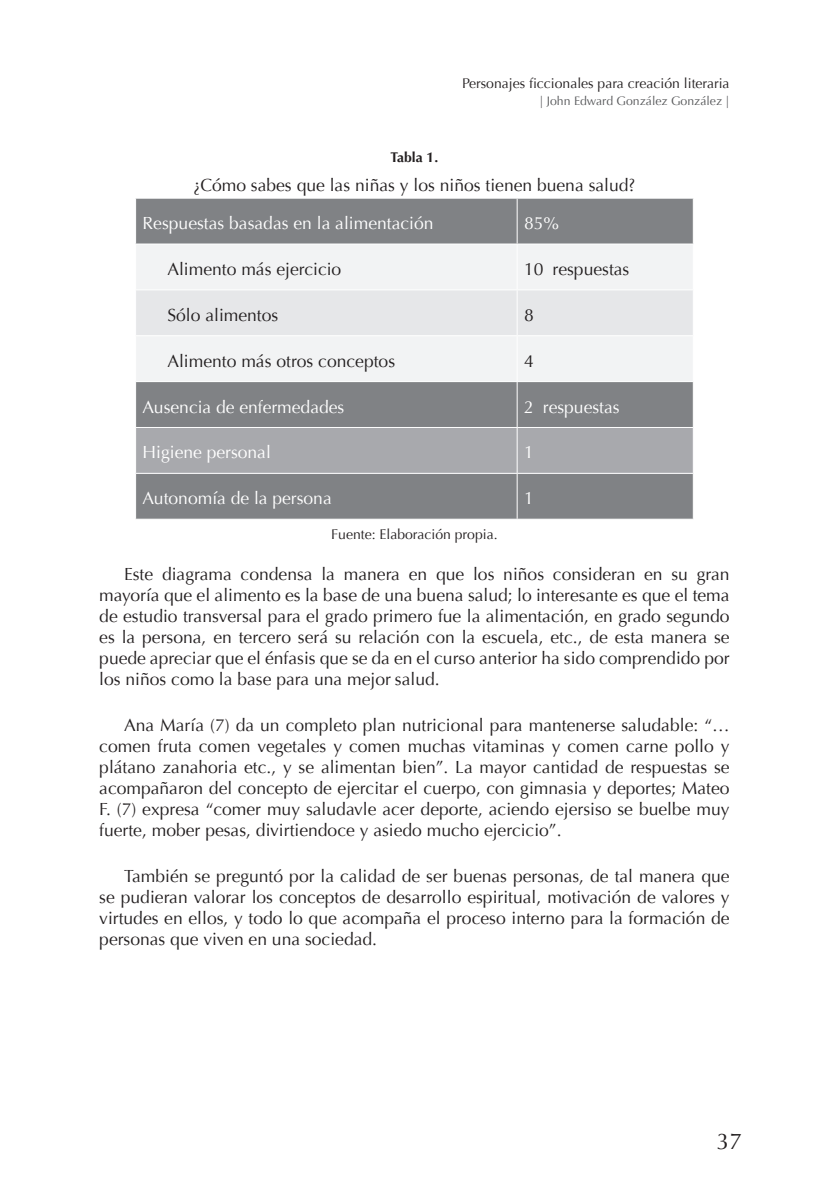
<style>
.page{position:relative;width:819px;height:1191px;background:#fff}
.page>*{position:absolute;margin:0;border:0;box-sizing:border-box;transform-origin:0 0}
.t1{font:22.75px "Optima";color:#231f20}
.PARRAFO_2{font:17.5px/21px "Optima";color:#231f20;text-align:justify}
.Table_Paragraph{font:17.5px "Optima";color:#231f20}
.Body_Text{font:17.5px "Optima";color:#fff}
.Table_Paragraph-2{font:17.5px "Optima";color:#fff}
.TABLAS{font:14px "Optima";color:#231f20}
.TABLAS-2{font:700 14px "Optima";color:#231f20}
.t2{font:12.25px "Optima";color:#57585a}
</style>
<div class="page">
<div style="left:136px;top:199px;width:556px;height:320px;background:#808285"></div>
<div style="left:136px;top:244px;width:556px;height:137px;background:#f2f3f4"></div>
<div style="left:136px;top:290px;width:556px;height:45px;background:#e6e7e9"></div>
<div style="left:136px;top:428px;width:556px;height:45px;background:#a8a9ad"></div>
<hr style="left:516px;top:199px;width:1px;height:44px;background:#fff">
<hr style="left:135px;top:243px;width:382px;height:1px;background:#fff">
<hr style="left:517px;top:243px;width:176px;height:1px;background:#fff">
<hr style="left:516px;top:244px;width:1px;height:45px;background:#fff">
<hr style="left:135px;top:289px;width:382px;height:1px;background:#fff">
<hr style="left:517px;top:289px;width:176px;height:1px;background:#fff">
<hr style="left:516px;top:290px;width:1px;height:45px;background:#fff">
<hr style="left:135px;top:335px;width:382px;height:1px;background:#fff">
<hr style="left:517px;top:335px;width:176px;height:1px;background:#fff">
<hr style="left:516px;top:336px;width:1px;height:45px;background:#fff">
<hr style="left:135px;top:381px;width:382px;height:1px;background:#fff">
<hr style="left:517px;top:381px;width:176px;height:1px;background:#fff">
<hr style="left:516px;top:382px;width:1px;height:45px;background:#fff">
<hr style="left:135px;top:427px;width:382px;height:1px;background:#fff">
<hr style="left:517px;top:427px;width:176px;height:1px;background:#fff">
<hr style="left:516px;top:428px;width:1px;height:45px;background:#fff">
<hr style="left:135px;top:473px;width:382px;height:1px;background:#fff">
<hr style="left:517px;top:473px;width:176px;height:1px;background:#fff">
<hr style="left:516px;top:474px;width:1px;height:45px;background:#fff">
<p class="TABLAS" style="left:462px;top:75px;width:269px">Personajes ficcionales para creación literaria</p>
<p class="t2" style="left:539px;top:94px;width:192px">| John Edward González González |</p>
<p class="TABLAS-2" style="left:390px;top:149px;width:49px">Tabla 1.</p>
<p class="PARRAFO_2" style="left:193px;top:174px;width:443px">¿Cómo sabes que las niñas y los niños tienen buena salud?</p>
<p class="Table_Paragraph-2" style="left:143px;top:213px;width:292px">Respuestas basadas en la alimentación</p>
<p class="Table_Paragraph-2" style="left:524px;top:213px;width:37px">85%</p>
<p class="Table_Paragraph" style="left:167px;top:259px;width:175px">Alimento más ejercicio</p>
<p class="Table_Paragraph" style="left:524px;top:259px;width:107px">10 respuestas</p>
<p class="Table_Paragraph" style="left:167px;top:305px;width:112px">Sólo alimentos</p>
<p class="Table_Paragraph" style="left:524px;top:305px;width:11px">8</p>
<p class="Table_Paragraph" style="left:167px;top:351px;width:229px">Alimento más otros conceptos</p>
<p class="Table_Paragraph" style="left:524px;top:351px;width:11px">4</p>
<p class="Body_Text" style="left:143px;top:396px;width:203px">Ausencia de enfermedades</p>
<p class="Body_Text" style="left:524px;top:396px;width:97px">2 respuestas</p>
<p class="Body_Text" style="left:143px;top:442px;width:130px">Higiene personal</p>
<p class="Body_Text" style="left:524px;top:442px;width:11px">1</p>
<p class="Body_Text" style="left:143px;top:488px;width:191px">Autonomía de la persona</p>
<p class="Body_Text" style="left:524px;top:488px;width:11px">1</p>
<p class="TABLAS" style="left:331px;top:526px;width:168px">Fuente: Elaboración propia.</p>
<p class="PARRAFO_2" style="left:99px;top:564px;width:632px;text-indent:25px">Este diagrama condensa la manera en que los niños consideran en su gran mayoría que el alimento es la base de una buena salud; lo interesante es que el tema de estudio transversal para el grado primero fue la alimentación, en grado segundo es la persona, en tercero será su relación con la escuela, etc., de esta manera se puede apreciar que el énfasis que se da en el curso anterior ha sido comprendido por los niños como la base para una mejor salud.</p>
<p class="PARRAFO_2" style="left:99px;top:715px;width:632px;text-indent:25px">Ana María (7) da un completo plan nutricional para mantenerse saludable: “… comen fruta comen vegetales y comen muchas vitaminas y comen carne pollo y plátano zanahoria etc., y se alimentan bien”. La mayor cantidad de respuestas se acompañaron del concepto de ejercitar el cuerpo, con gimnasia y deportes; Mateo F. (7) expresa “comer muy saludavle acer deporte, aciendo ejersiso se buelbe muy fuerte, mober pesas, divirtiendoce y asiedo mucho ejercicio”.</p>
<p class="PARRAFO_2" style="left:99px;top:865px;width:632px;text-indent:25px">También se preguntó por la calidad de ser buenas personas, de tal manera que se pudieran valorar los conceptos de desarrollo espiritual, motivación de valores y virtudes en ellos, y todo lo que acompaña el proceso interno para la formación de personas que viven en una sociedad.</p>
<h1 class="t1" style="left:716px;top:1128px;width:27px">37</h1>
</div>
